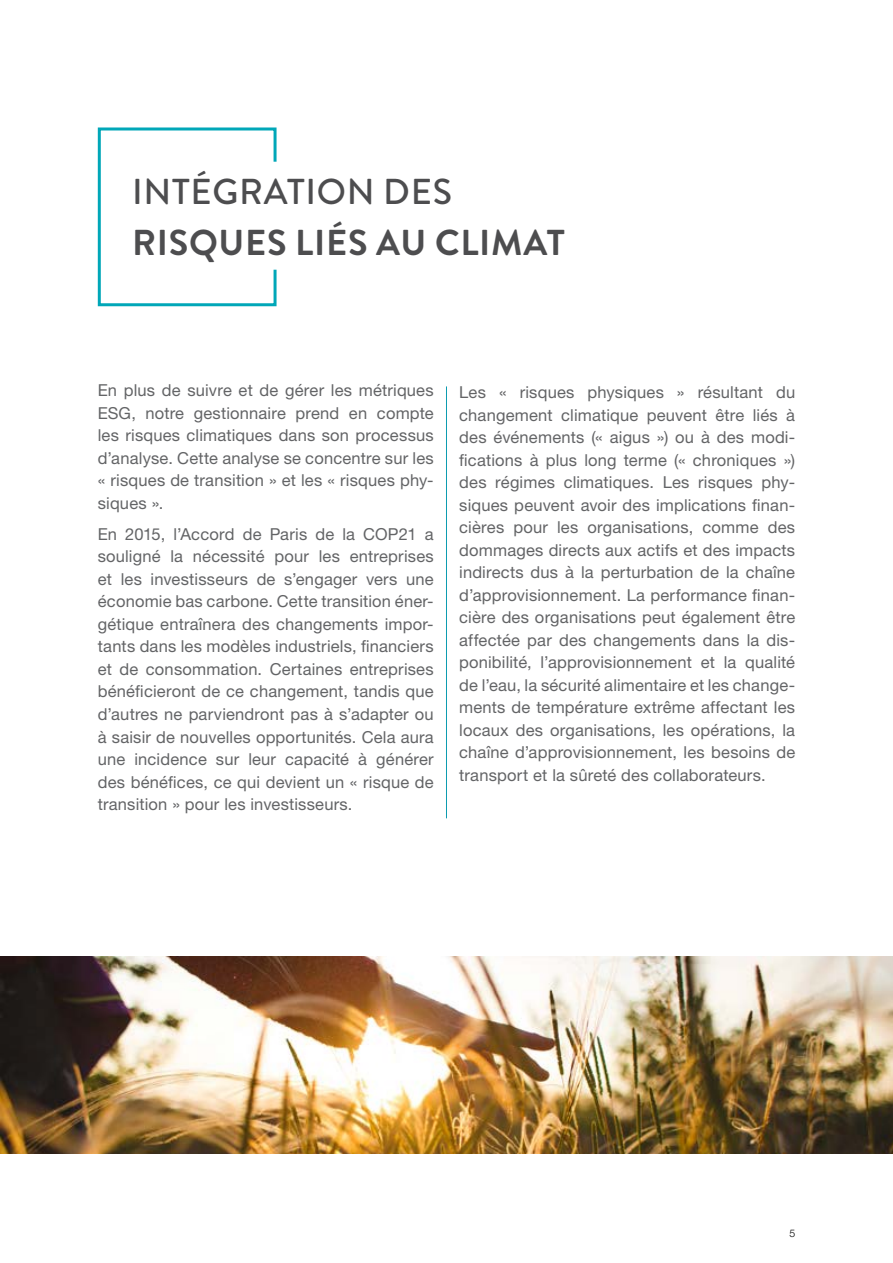
<style>
.page{position:relative;width:893px;height:1263px;background:#fff}
.page>*{position:absolute;margin:0;border:0;box-sizing:border-box;transform-origin:0 0}
.t1{font:700 36px "Brandon Grotesque";letter-spacing:.02em;color:#4d4d4f}
.t2{font:500 36px "Brandon Grotesque";letter-spacing:.02em;color:#4d4d4f}
.t3{font:16.5px/22.5px "Helvetica Neue LT Pro";letter-spacing:.01em;color:#636466;text-align:justify}
.t4{font:300 10.5px "Helvetica Neue LT Pro";color:#000}
</style>
<div class="page">
<svg style="left:97px;top:127px;width:180px;height:180px"></svg>
<img style="left:0;top:957px;width:893px;height:197px">
<hr style="left:446px;top:386px;width:1px;height:432px;background:#0d9cb0">
<h1 class="t2" style="left:132px;top:167px;width:321px">INTÉGRATION DES</h1>
<h1 class="t1" style="left:132px;top:217px;width:434px">RISQUES LIÉS AU CLIMAT</h1>
<p class="t3" style="left:98px;top:379px;width:337px">En plus de suivre et de gérer les métriques ESG, notre gestionnaire prend en compte les risques climatiques dans son processus d’analyse. Cette analyse se concentre sur les « risques de transition » et les « risques phy&shy;siques ».</p>
<p class="t3" style="left:98px;top:523px;width:337px">En 2015, l’Accord de Paris de la COP21 a souligné la nécessité pour les entreprises et les investisseurs de s’engager vers une économie bas carbone. Cette transition éner&shy;gétique entraînera des changements impor&shy;tants dans les modèles industriels, financiers et de consommation. Certaines entreprises bénéficieront de ce changement, tandis que d’autres ne parviendront pas à s’adapter ou à saisir de nouvelles opportunités. Cela aura une incidence sur leur capacité à générer des bénéfices, ce qui devient un « risque de transition » pour les investisseurs.</p>
<p class="t3" style="left:459px;top:381px;width:337px">Les « risques physiques » résultant du changement climatique peuvent être liés à des événements (« aigus ») ou à des modi&shy;fications à plus long terme (« chroniques ») des régimes climatiques. Les risques phy&shy;siques peuvent avoir des implications finan&shy;cières pour les organisations, comme des dommages directs aux actifs et des impacts indirects dus à la perturbation de la chaîne d’approvisionnement. La performance finan&shy;cière des organisations peut également être affectée par des changements dans la dis&shy;ponibilité, l’approvisionnement et la qualité de l’eau, la sécurité alimentaire et les change&shy;ments de température extrême affectant les locaux des organisations, les opérations, la chaîne d’approvisionnement, les besoins de transport et la sûreté des collaborateurs.</p>
<p class="t4" style="left:789px;top:1227px;width:7px">5</p>
</div>
